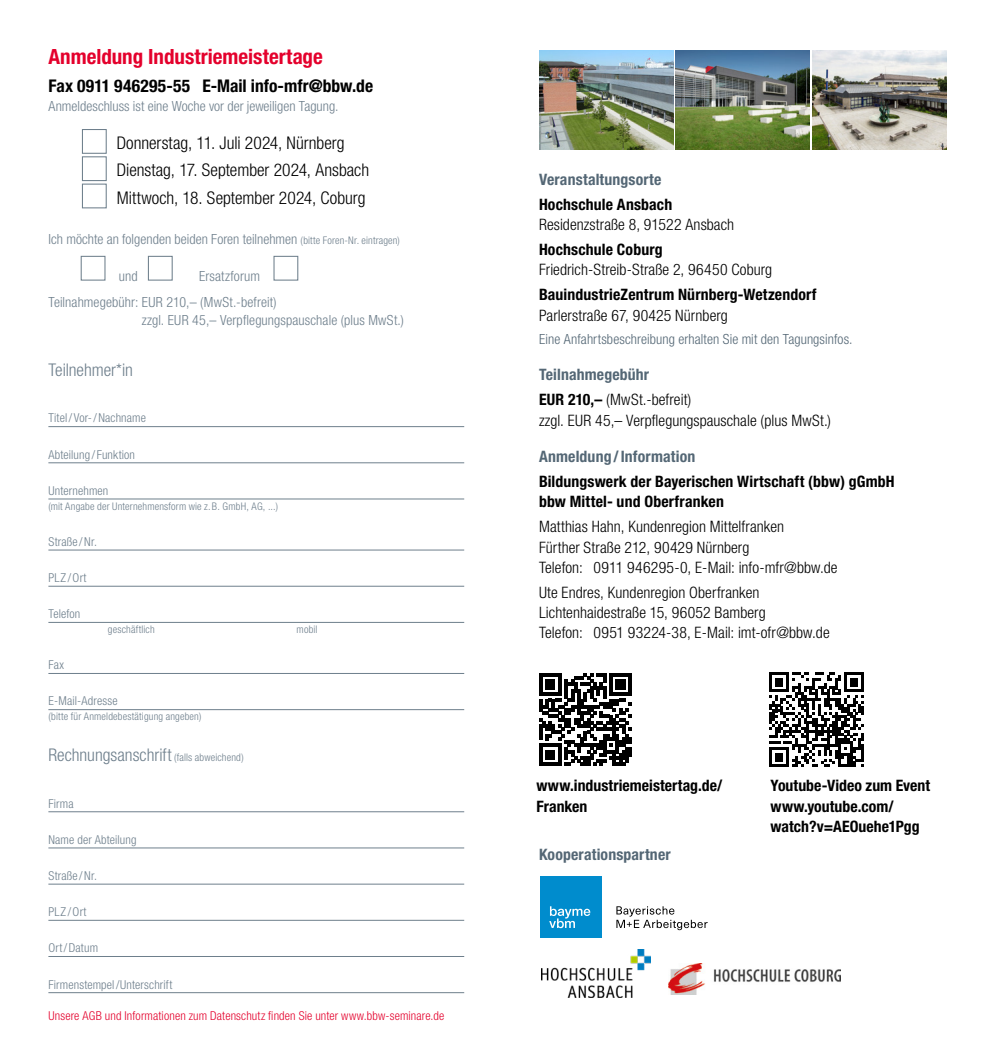
<style>
.page{position:relative;width:993px;height:1042px;background:#fff}
.page>*{position:absolute;margin:0;border:0;box-sizing:border-box;transform-origin:0 0}
.t1{font:700 condensed 21px "Helvetica Neue LT Pro";color:#e4002c}
.t2{font:300 condensed 17.5px/27.3px "Helvetica Neue LT Pro";color:#000}
.t3{font:300 condensed 17.5px "Helvetica Neue LT Pro";color:#6e7f8c}
.t4{font:700 condensed 17.5px "Helvetica Neue LT Pro";letter-spacing:.005em;color:#000}
.t5{font:300 condensed 15.75px/20.1px "Helvetica Neue LT Pro";letter-spacing:.005em;color:#000}
.t6{font:700 condensed 15.75px/20.1px "Helvetica Neue LT Pro";letter-spacing:.01em;color:#000}
.t7{font:700 condensed 15.75px/25px "Helvetica Neue LT Pro";letter-spacing:.01em;color:#546775}
.t8{font:300 condensed 14px/26.2px "Helvetica Neue LT Pro";letter-spacing:.005em;color:#6e7f8c}
.t9{font:300 condensed 14px "Helvetica Neue LT Pro";letter-spacing:.005em;color:#546775}
.t10{font:300 condensed 12.25px "Helvetica Neue LT Pro";letter-spacing:.015em;color:#6e7f8c}
.t11{font:300 condensed 12.25px "Helvetica Neue LT Pro";letter-spacing:.01em;color:#e4002c}
.t12{font:300 condensed 10.5px "Helvetica Neue LT Pro";letter-spacing:.015em;color:#6e7f8c}
.s1{font-size:10.5px}
.s2{color:#000}
.s3{font-weight:300;color:#000}
</style>
<div class="page">
<img style="left:539px;top:51px;width:133px;height:99px">
<img style="left:675px;top:51px;width:134px;height:99px">
<img style="left:812px;top:51px;width:133px;height:99px">
<div style="left:540px;top:876px;width:62px;height:61px;background:#008ccd"></div>
<svg style="left:549px;top:906px;width:41px;height:22px"></svg>
<svg style="left:616px;top:906px;width:91px;height:24px"></svg>
<img style="left:541px;top:950px;width:109px;height:47px">
<img style="left:668px;top:964px;width:171px;height:31px">
<div style="left:82px;top:129px;width:25px;height:25px;border:1px solid #6e7f8c"></div>
<div style="left:82px;top:156px;width:25px;height:25px;border:1px solid #6e7f8c"></div>
<div style="left:82px;top:184px;width:25px;height:24px;border:1px solid #6e7f8c"></div>
<hr style="left:48px;top:426px;width:416px;height:1px;background:#6e7f8c">
<hr style="left:48px;top:462px;width:416px;height:1px;background:#6e7f8c">
<hr style="left:48px;top:499px;width:416px;height:1px;background:#6e7f8c">
<hr style="left:48px;top:550px;width:416px;height:1px;background:#6e7f8c">
<hr style="left:48px;top:586px;width:416px;height:1px;background:#6e7f8c">
<hr style="left:48px;top:622px;width:416px;height:1px;background:#6e7f8c">
<hr style="left:48px;top:673px;width:416px;height:1px;background:#6e7f8c">
<hr style="left:48px;top:709px;width:416px;height:1px;background:#6e7f8c">
<hr style="left:48px;top:811px;width:416px;height:1px;background:#6e7f8c">
<hr style="left:48px;top:847px;width:416px;height:1px;background:#6e7f8c">
<hr style="left:48px;top:884px;width:416px;height:1px;background:#6e7f8c">
<hr style="left:48px;top:920px;width:416px;height:1px;background:#6e7f8c">
<hr style="left:48px;top:956px;width:416px;height:1px;background:#6e7f8c">
<hr style="left:48px;top:992px;width:416px;height:1px;background:#6e7f8c">
<div style="left:81px;top:256px;width:24px;height:25px;border:1px solid #6e7f8c"></div>
<div style="left:148px;top:256px;width:25px;height:25px;border:1px solid #6e7f8c"></div>
<div style="left:273px;top:256px;width:25px;height:25px;border:1px solid #6e7f8c"></div>
<svg style="left:539px;top:673px;width:92px;height:93px"></svg>
<svg style="left:769px;top:672px;width:94px;height:95px"></svg>
<h1 class="t1" style="left:48px;top:44px;width:276px">Anmeldung Industriemeistertage</h1>
<p class="t4" style="left:48px;top:75px;width:326px">Fax 0911 946295-55 E-Mail info-mfr@bbw.de</p>
<p class="t8" style="left:48px;top:93px;width:291px">Anmeldeschluss ist eine Woche vor der jeweiligen Tagung.</p>
<p class="t2" style="left:117px;top:129px;width:254px">Donnerstag, 11. Juli 2024, Nürnberg<br>Dienstag, 17. September 2024, Ansbach<br>Mittwoch, 18. September 2024, Coburg</p>
<p class="t8" style="left:48px;top:226px;width:353px">Ich möchte an folgenden beiden Foren teilnehmen <span class="s1">(bitte Foren-Nr. eintragen)</span></p>
<p class="t8" style="left:119px;top:262px;width:20px">und</p>
<p class="t8" style="left:48px;top:262px;width:230px;text-indent:151px">Ersatzforum<br>Teilnahmegebühr: EUR 210,– (MwSt.-befreit)</p>
<p class="t8" style="left:142px;top:307px;width:263px">zzgl. EUR 45,– Verpflegungspauschale (plus MwSt.)</p>
<p class="t3" style="left:48px;top:360px;width:86px">Teilnehmer*in</p>
<p class="t10" style="left:48px;top:411px;width:99px">Titel/ Vor-/Nachname</p>
<p class="t10" style="left:48px;top:447px;width:88px">Abteilung / Funktion</p>
<p class="t10" style="left:48px;top:483px;width:61px">Unternehmen</p>
<p class="t12" style="left:48px;top:500px;width:231px">(mit Angabe der Unternehmensform wie z.B. GmbH, AG, ...)</p>
<p class="t10" style="left:48px;top:534px;width:50px">Straße/Nr.</p>
<p class="t10" style="left:48px;top:571px;width:40px">PLZ/Ort</p>
<p class="t10" style="left:48px;top:607px;width:33px">Telefon</p>
<p class="t12" style="left:108px;top:623px;width:48px">geschäftlich</p>
<p class="t12" style="left:296px;top:623px;width:22px">mobil</p>
<p class="t10" style="left:48px;top:658px;width:17px">Fax</p>
<p class="t10" style="left:48px;top:694px;width:71px">E-Mail-Adresse</p>
<p class="t12" style="left:48px;top:710px;width:154px">(bitte für Anmeldebestätigung angeben)</p>
<p class="t3" style="left:48px;top:745px;width:197px">Rechnungsanschrift <span class="s1">(falls abweichend)</span></p>
<p class="t10" style="left:48px;top:796px;width:27px">Firma</p>
<p class="t10" style="left:48px;top:832px;width:90px">Name der Abteilung</p>
<p class="t10" style="left:48px;top:868px;width:50px">Straße/Nr.</p>
<p class="t10" style="left:48px;top:905px;width:40px">PLZ/Ort</p>
<p class="t10" style="left:48px;top:941px;width:51px">Ort/Datum</p>
<p class="t10" style="left:48px;top:977px;width:125px">Firmenstempel/Unterschrift</p>
<p class="t11" style="left:48px;top:1009px;width:397px">Unsere AGB und Informationen zum Datenschutz finden Sie unter www.bbw-seminare.de</p>
<p class="t7" style="left:539px;top:167px;width:124px">Veranstaltungsorte</p>
<p class="t6" style="left:539px;top:194px;width:135px">Hochschule Ansbach</p>
<p class="t5" style="left:539px;top:214px;width:196px">Residenzstraße 8, 91522 Ansbach</p>
<p class="t6" style="left:539px;top:239px;width:125px">Hochschule Coburg</p>
<p class="t5" style="left:539px;top:259px;width:235px">Friedrich-Streib-Straße 2, 96450 Coburg</p>
<p class="t6" style="left:539px;top:285px;width:279px">BauindustrieZentrum Nürnberg-Wetzendorf</p>
<p class="t5" style="left:539px;top:305px;width:190px">Parlerstraße 67, 90425 Nürnberg</p>
<p class="t9" style="left:539px;top:331px;width:315px">Eine Anfahrtsbeschreibung erhalten Sie mit den Tagungsinfos.</p>
<p class="t7" style="left:539px;top:362px;width:154px">Teilnahmegebühr<br><span class="s2">EUR 210,–</span> <span class="s3">(MwSt.-befreit)</span></p>
<p class="t5" style="left:539px;top:410px;width:293px">zzgl. EUR 45,– Verpflegungspauschale (plus MwSt.)</p>
<p class="t7" style="left:539px;top:444px;width:158px">Anmeldung /Information</p>
<p class="t6" style="left:539px;top:472px;width:357px">Bildungswerk der Bayerischen Wirtschaft (bbw) gGmbH bbw Mittel- und Oberfranken</p>
<p class="t5" style="left:539px;top:517px;width:300px">Matthias Hahn, Kundenregion Mittelfranken<br>Fürther Straße 212, 90429 Nürnberg<br>Telefon: 0911 946295-0, E-Mail: info-mfr@bbw.de</p>
<p class="t5" style="left:539px;top:582px;width:292px">Ute Endres, Kundenregion Oberfranken<br>Lichtenhaidestraße 15, 96052 Bamberg<br>Telefon: 0951 93224-38, E-Mail: imt-ofr@bbw.de</p>
<p class="t6" style="left:536px;top:776px;width:187px">www.industriemeistertag.de/<br>Franken</p>
<p class="t6" style="left:770px;top:776px;width:161px">Youtube-Video zum Event www.youtube.com/ watch?v=AEOuehe1Pgg</p>
<p class="t7" style="left:539px;top:841px;width:133px">Kooperationspartner</p>
</div>
